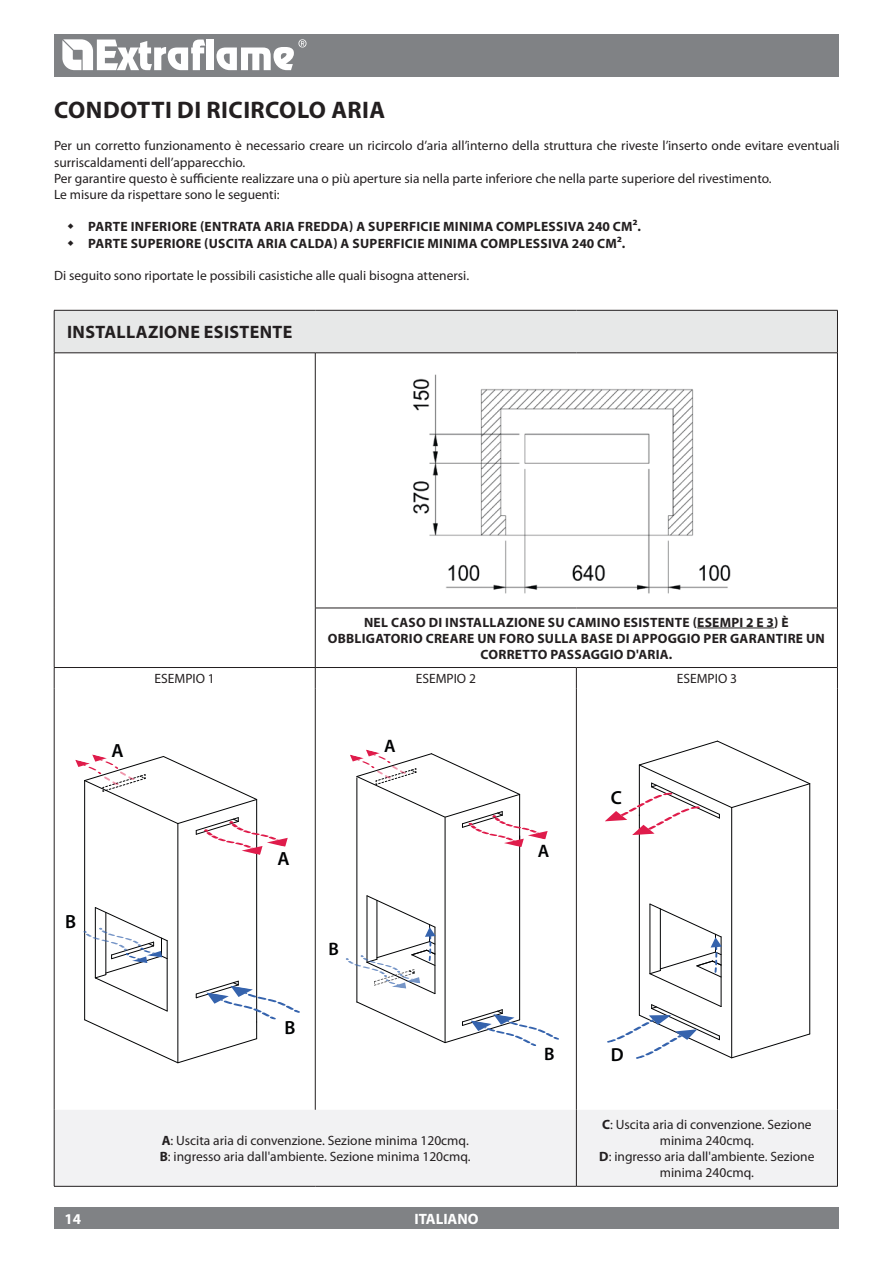
<style>
.page{position:relative;width:893px;height:1263px;background:#fff}
.page>*{position:absolute;margin:0;border:0;box-sizing:border-box;transform-origin:0 0}
.t1{font:700 24px "Myriad Pro";letter-spacing:.005em;color:#231f20}
.t2{font:600 19.05px "Myriad Pro";color:#010203}
.t3{font:600 18.9px "Myriad Pro";color:#010203}
.t4{font:600 18.15px "Myriad Pro";color:#010203}
.t5{font:700 18px "Myriad Pro";letter-spacing:.02em;color:#231f20}
.t6{font:700 15px "Myriad Pro";color:#fff}
.t7{font:13.5px/16.2px "Myriad Pro";color:#231f20}
.t8{font:700 13.5px "Myriad Pro";letter-spacing:.02em;color:#231f20}
.s1{font-weight:700}
</style>
<div class="page">
<div style="left:54px;top:34px;width:785px;height:43px;background:#808285"></div>
<div style="left:54px;top:1208px;width:785px;height:21px;background:#808285"></div>
<svg style="left:62px;top:39px;width:143px;height:31px"></svg>
<div style="left:207px;top:40px;width:7px;height:30px;background:#fff"></div>
<svg style="left:216px;top:39px;width:90px;height:31px"></svg>
<div style="left:54px;top:310px;width:783px;height:43px;background:#e7e8e8"></div>
<div style="left:55px;top:1110px;width:782px;height:76px;background:#f2f2f3"></div>
<hr style="left:54px;top:689px;width:1px;height:421px;background:#231f20">
<hr style="left:315px;top:689px;width:1px;height:421px;background:#231f20">
<hr style="left:576px;top:689px;width:1px;height:421px;background:#231f20">
<hr style="left:54px;top:1110px;width:1px;height:76px;background:#231f20">
<hr style="left:576px;top:1110px;width:1px;height:76px;background:#231f20">
<hr style="left:54px;top:1186px;width:261px;height:1px;background:#231f20">
<hr style="left:315px;top:1186px;width:261px;height:1px;background:#231f20">
<hr style="left:54px;top:353px;width:1px;height:255px;background:#231f20">
<hr style="left:315px;top:353px;width:1px;height:255px;background:#231f20">
<hr style="left:837px;top:353px;width:1px;height:255px;background:#231f20">
<hr style="left:54px;top:608px;width:1px;height:59px;background:#231f20">
<hr style="left:315px;top:608px;width:1px;height:59px;background:#231f20">
<hr style="left:837px;top:608px;width:1px;height:59px;background:#231f20">
<svg style="left:54px;top:668px;width:1px;height:21px"></svg>
<svg style="left:315px;top:668px;width:1px;height:21px"></svg>
<svg style="left:576px;top:668px;width:1px;height:21px"></svg>
<svg style="left:837px;top:668px;width:1px;height:21px"></svg>
<hr style="left:837px;top:689px;width:1px;height:421px;background:#231f20">
<hr style="left:837px;top:1110px;width:1px;height:76px;background:#231f20">
<hr style="left:54px;top:310px;width:261px;height:1px;background:#231f20">
<hr style="left:54px;top:310px;width:1px;height:43px;background:#231f20">
<hr style="left:315px;top:310px;width:261px;height:1px;background:#231f20">
<hr style="left:576px;top:310px;width:262px;height:1px;background:#231f20">
<hr style="left:837px;top:310px;width:1px;height:43px;background:#231f20">
<hr style="left:54px;top:353px;width:261px;height:1px;background:#231f20">
<hr style="left:315px;top:353px;width:261px;height:1px;background:#231f20">
<hr style="left:576px;top:353px;width:262px;height:1px;background:#231f20">
<hr style="left:315px;top:608px;width:261px;height:1px;background:#231f20">
<hr style="left:576px;top:608px;width:262px;height:1px;background:#231f20">
<hr style="left:54px;top:667px;width:261px;height:1px;background:#231f20">
<hr style="left:315px;top:667px;width:261px;height:1px;background:#231f20">
<hr style="left:576px;top:667px;width:262px;height:1px;background:#231f20">
<hr style="left:576px;top:1186px;width:262px;height:1px;background:#231f20">
<img style="left:413px;top:374px;width:318px;height:219px">
<hr style="left:697px;top:628px;width:77px;height:1px;background:#231f20">
<hr style="left:256px;top:853px;width:1px;height:169px;background:#010203">
<hr style="left:178px;top:823px;width:1px;height:239px;background:#010203">
<hr style="left:84px;top:780px;width:1px;height:240px;background:#010203">
<svg style="left:83px;top:907px;width:217px;height:156px"></svg>
<svg style="left:75px;top:754px;width:213px;height:101px"></svg>
<hr style="left:519px;top:836px;width:1px;height:184px;background:#010203">
<hr style="left:445px;top:818px;width:1px;height:224px;background:#010203">
<hr style="left:357px;top:778px;width:1px;height:224px;background:#010203">
<svg style="left:356px;top:1001px;width:203px;height:45px"></svg>
<svg style="left:346px;top:895px;width:90px;height:99px"></svg>
<svg style="left:350px;top:749px;width:198px;height:98px"></svg>
<hr style="left:809px;top:784px;width:1px;height:250px;background:#010203">
<hr style="left:731px;top:807px;width:1px;height:250px;background:#010203">
<hr style="left:639px;top:815px;width:1px;height:200px;background:#010203">
<svg style="left:605px;top:740px;width:205px;height:95px"></svg>
<svg style="left:607px;top:903px;width:203px;height:156px"></svg>
<h1 class="t1" style="left:54px;top:94px;width:32px">CONDO</h1>
<h1 class="t1" style="left:137px;top:94px;width:83px">TTI DI RICIRCO</h1>
<h1 class="t1" style="left:297px;top:94px;width:49px">LO ARIA</h1>
<p class="t7" style="left:54px;top:137px;width:787px">Per un corretto funzionamento è necessario creare un ricircolo d’aria all’interno della struttura che riveste l’inserto onde evitare eventuali surriscaldamenti dell’apparecchio.<br>Per garantire questo è sufficiente realizzare una o più aperture sia nella parte inferiore che nella parte superiore del rivestimento.<br>Le misure da rispettare sono le seguenti:</p>
<p class="t8" style="left:88px;top:218px;width:51px">PARTE INFERIORE</p>
<p class="t8" style="left:200px;top:218px;width:73px">(ENTRATA ARIA</p>
<p class="t8" style="left:298px;top:218px;width:10px">FREDDA</p>
<p class="t8" style="left:349px;top:218px;width:28px">) A SUPERFICIE</p>
<p class="t8" style="left:443px;top:218px;width:10px">MINIMA</p>
<p class="t8" style="left:496px;top:218px;width:11px">COMP</p>
<p class="t8" style="left:534px;top:218px;width:15px">LESSI</p>
<p class="t8" style="left:568px;top:218px;width:75px">VA 240 CM².</p>
<p class="t8" style="left:88px;top:234px;width:52px">PARTE SUPERIORE</p>
<p class="t8" style="left:204px;top:234px;width:13px">(USCI</p>
<p class="t8" style="left:238px;top:234px;width:28px">TA ARIA</p>
<p class="t8" style="left:290px;top:234px;width:71px">CALDA) ASUPERFICIE</p>
<p class="t8" style="left:428px;top:234px;width:10px">MINIMA</p>
<p class="t8" style="left:481px;top:234px;width:11px">COMP</p>
<p class="t8" style="left:518px;top:234px;width:15px">LESSI</p>
<p class="t8" style="left:552px;top:234px;width:75px">VA 240 CM².</p>
<p class="t7" style="left:54px;top:267px;width:417px">Di seguito sono riportate le possibili casistiche alle quali bisogna attenersi.</p>
<h3 class="t5" style="left:67px;top:320px;width:81px">INSTALLAZIONE</h3>
<h3 class="t5" style="left:204px;top:320px;width:90px">ESISTENTE</h3>
<p class="t8" style="left:364px;top:613px;width:37px">NEL CASO</p>
<p class="t8" style="left:429px;top:613px;width:77px">DI INSTALLAZIONE</p>
<p class="t8" style="left:548px;top:613px;width:30px">SU CAMINO</p>
<p class="t8" style="left:623px;top:613px;width:8px">ESIS</p>
<p class="t8" style="left:650px;top:613px;width:56px">TENTE (ESEMPI</p>
<p class="t8" style="left:746px;top:613px;width:44px">2 E 3) È</p>
<p class="t8" style="left:328px;top:629px;width:10px">OBB</p>
<p class="t8" style="left:355px;top:629px;width:45px">LIGATORIO</p>
<p class="t8" style="left:426px;top:629px;width:9px">CREARE</p>
<p class="t8" style="left:477px;top:629px;width:32px">UN FORO</p>
<p class="t8" style="left:537px;top:629px;width:53px">SULLA BASE</p>
<p class="t8" style="left:616px;top:629px;width:26px">DI APPOGGIO</p>
<p class="t8" style="left:704px;top:629px;width:9px">PER</p>
<p class="t8" style="left:730px;top:629px;width:10px">GARAN</p>
<p class="t8" style="left:776px;top:629px;width:40px">TIRE UN</p>
<p class="t8" style="left:481px;top:646px;width:10px">CORRE</p>
<p class="t8" style="left:522px;top:646px;width:37px">TTO PASSAGGIO</p>
<p class="t8" style="left:626px;top:646px;width:21px">D'ARIA</p>
<p class="t8" style="left:669px;top:646px;width:5px">.</p>
<h2 class="t2" style="left:65px;top:909px;width:13px">B</h2>
<h2 class="t2" style="left:111px;top:738px;width:14px">A</h2>
<p class="t7" style="left:155px;top:670px;width:62px">ESEMPIO 1</p>
<p class="t7" style="left:416px;top:670px;width:62px">ESEMPIO 2</p>
<p class="t7" style="left:677px;top:670px;width:62px">ESEMPIO 3</p>
<h2 class="t2" style="left:277px;top:847px;width:14px">A</h2>
<h2 class="t2" style="left:284px;top:1016px;width:13px">B</h2>
<h3 class="t4" style="left:329px;top:938px;width:12px">B</h3>
<h3 class="t4" style="left:384px;top:734px;width:13px">A</h3>
<p class="t7" style="left:160px;top:1132px;width:312px"><span class="s1">A</span>: Uscita aria di convenzione. Sezione minima 120cmq.<br><span class="s1">B</span>: ingresso aria dall'ambiente. Sezione minima 120cmq.</p>
<h3 class="t4" style="left:538px;top:839px;width:13px">A</h3>
<h3 class="t3" style="left:611px;top:786px;width:13px">C</h3>
<h3 class="t4" style="left:544px;top:1042px;width:12px">B</h3>
<h3 class="t3" style="left:611px;top:1043px;width:14px">D</h3>
<p class="t7" style="left:599px;top:1116px;width:217px;text-align:center"><span class="s1">C</span>: Uscita aria di convenzione. Sezione minima 240cmq.<br><span class="s1">D</span>: ingresso aria dall'ambiente. Sezione minima 240cmq.</p>
<p class="t6" style="left:65px;top:1209px;width:18px">14</p>
<p class="t6" style="left:414px;top:1209px;width:66px">ITALIANO</p>
</div>
